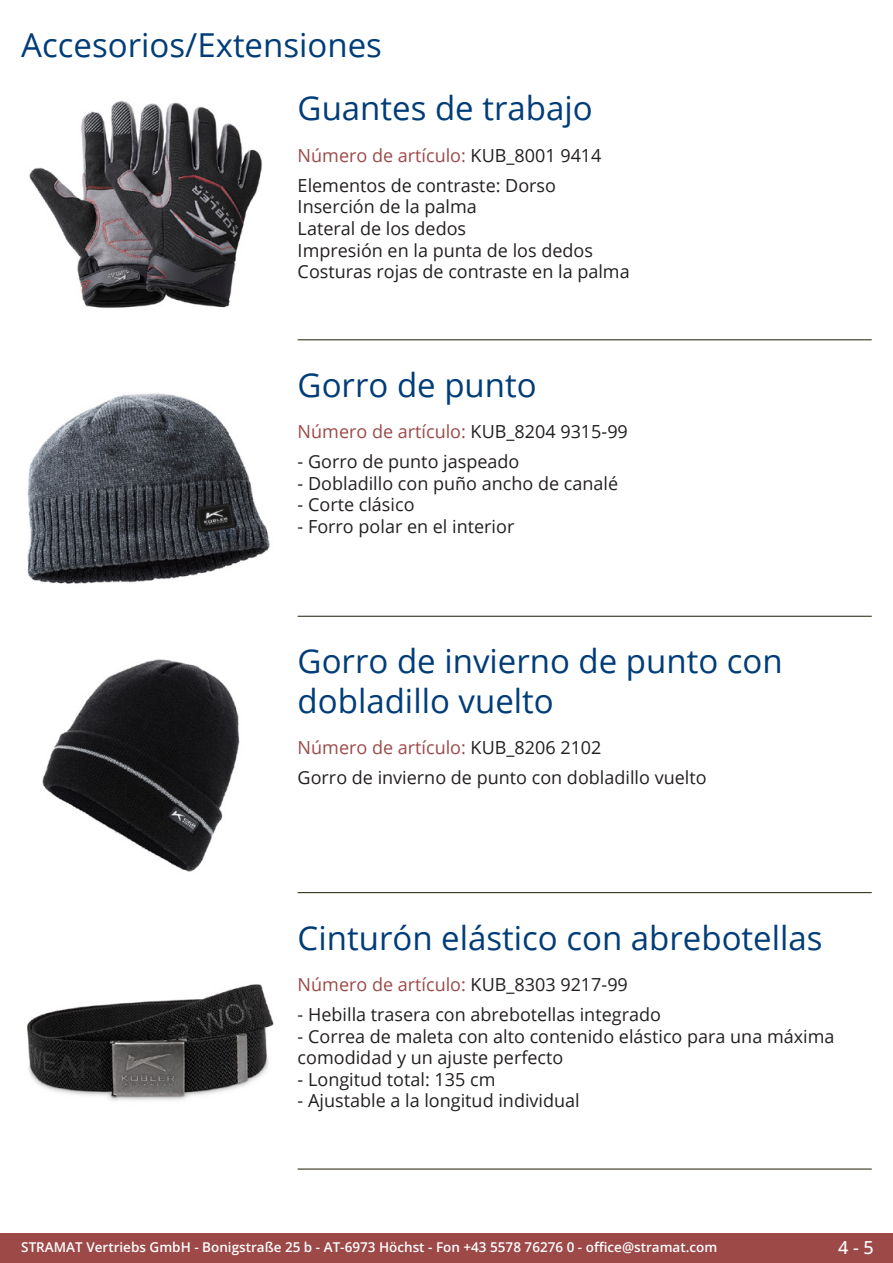
<style>
.page{position:relative;width:893px;height:1263px;background:#fff}
.page>*{position:absolute;margin:0;border:0;box-sizing:border-box;transform-origin:0 0}
.Produkttitel{font:33px/39.6px "Open Sans";color:#003d78}
.RastTitel{font:33px "Open Sans";color:#003d78}
.Beschreibung_Text{font:18px/21.6px "Open Sans";color:#231f20}
.TechDaten_Überschrif{font:18px "Open Sans";color:#9c4948}
.t1{font:500 18px "Open Sans";color:#fff}
.t2{font:600 13.5px "Open Sans";color:#fff}
.s1{color:#231f20}
</style>
<div class="page">
<div style="left:0;top:1233px;width:893px;height:30px;background:#9c4948"></div>
<hr style="left:298px;top:340px;width:574px;height:1px;background:#201d08">
<hr style="left:298px;top:616px;width:574px;height:1px;background:#201d08">
<hr style="left:298px;top:892px;width:574px;height:1px;background:#201d08">
<hr style="left:298px;top:1169px;width:574px;height:1px;background:#201d08">
<img style="left:29px;top:100px;width:233px;height:208px">
<img style="left:27px;top:393px;width:243px;height:191px">
<img style="left:42px;top:659px;width:198px;height:213px">
<img style="left:27px;top:984px;width:247px;height:117px">
<p class="RastTitel" style="left:21px;top:22px;width:362px">Accesorios/Extensiones</p>
<p class="Produkttitel" style="left:298px;top:88px;width:297px">Guantes de trabajo</p>
<p class="TechDaten_Überschrif" style="left:298px;top:143px;width:305px">Número de artículo: <span class="s1">KUB_8001 9414</span></p>
<p class="Beschreibung_Text" style="left:298px;top:174px;width:334px">Elementos de contraste: Dorso<br>Inserción de la palma<br>Lateral de los dedos<br>Impresión en la punta de los dedos<br>Costuras rojas de contraste en la palma</p>
<p class="Produkttitel" style="left:298px;top:364px;width:241px">Gorro de punto</p>
<p class="TechDaten_Überschrif" style="left:298px;top:420px;width:332px">Número de artículo: <span class="s1">KUB_8204 9315-99</span></p>
<p class="Beschreibung_Text" style="left:298px;top:450px;width:223px">- Gorro de punto jaspeado</p>
<p class="Beschreibung_Text" style="left:298px;top:472px;width:322px">- Dobladillo con puño ancho de canalé</p>
<p class="Beschreibung_Text" style="left:298px;top:494px;width:118px">- Corte clásico</p>
<p class="Beschreibung_Text" style="left:298px;top:515px;width:218px">- Forro polar en el interior</p>
<p class="Produkttitel" style="left:298px;top:640px;width:487px">Gorro de invierno de punto con dobladillo vuelto</p>
<p class="TechDaten_Überschrif" style="left:298px;top:735px;width:305px">Número de artículo: <span class="s1">KUB_8206 2102</span></p>
<p class="Beschreibung_Text" style="left:298px;top:766px;width:410px">Gorro de invierno de punto con dobladillo vuelto</p>
<p class="Produkttitel" style="left:298px;top:917px;width:526px">Cinturón elástico con abrebotellas</p>
<p class="TechDaten_Überschrif" style="left:298px;top:972px;width:332px">Número de artículo: <span class="s1">KUB_8303 9217-99</span></p>
<p class="Beschreibung_Text" style="left:298px;top:1003px;width:365px">- Hebilla trasera con abrebotellas integrado</p>
<p class="Beschreibung_Text" style="left:298px;top:1025px;width:538px">- Correa de maleta con alto contenido elástico para una máxima comodidad y un ajuste perfecto</p>
<p class="Beschreibung_Text" style="left:298px;top:1068px;width:199px">- Longitud total: 135 cm</p>
<p class="Beschreibung_Text" style="left:298px;top:1089px;width:284px">- Ajustable a la longitud individual</p>
<p class="t2" style="left:21px;top:1238px;width:698px">STRAMAT Vertriebs GmbH - Bonigstraße 25 b - AT-6973 Höchst - Fon +43 5578 76276 0 - office@stramat.com</p>
<p class="t1" style="left:838px;top:1234px;width:37px">4 - 5</p>
</div>
